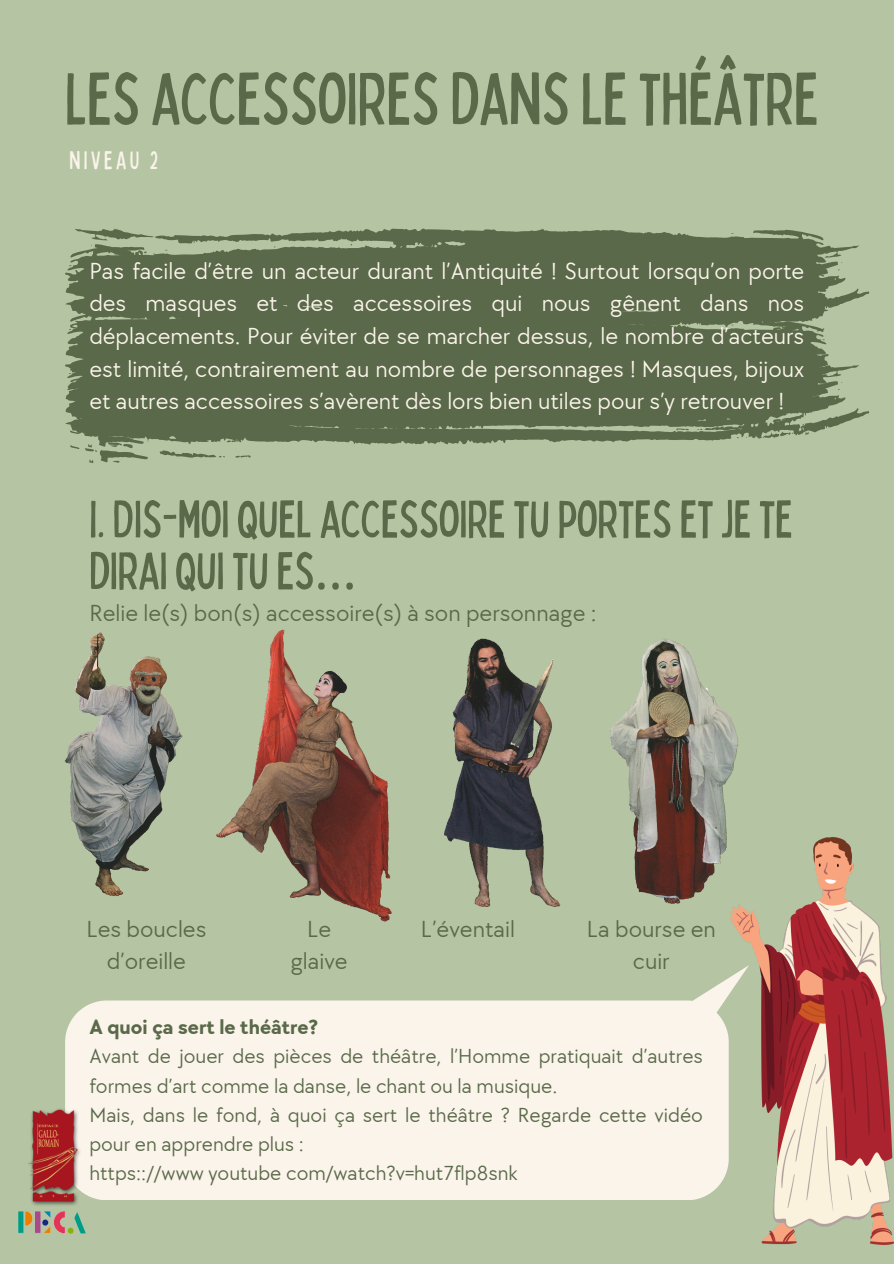
<style>
.page{position:relative;width:894px;height:1264px;background:#fff}
.page>*{position:absolute;margin:0;border:0;box-sizing:border-box;transform-origin:0 0}
.t1{font:condensed 73.5px "Bobby Jones";color:#596949}
.t2{font:condensed 52.5px/51.8px "Bobby Jones";color:#596949}
.t3{font:condensed 25.5px "Bobby Jones";letter-spacing:.125em;color:#fbf4ea}
.t4{font:24px/32.7px "TT Chocolates";color:#fbf4ea;text-align:justify}
.t5{font:24px/32.7px "TT Chocolates";color:#596949;text-align:center}
.t6{font:21px/29.2px "TT Chocolates";color:#596949}
.t7{font:700 21px "TT Chocolates";color:#596949}
.s1{font-family:"Noto Sans Gurmukhi";font-stretch:normal}
</style>
<div class="page">
<div style="left:0;top:0;width:893px;height:1263px;background:#b5c5a4"></div>
<svg style="left:694px;top:981px;width:30px;height:19px"></svg>
<div style="left:65px;top:1000px;width:659px;height:200px;background:#fbf4ea"></div>
<img style="left:724px;top:837px;width:169px;height:408px">
<svg style="left:65px;top:365px;width:804px;height:98px;fill:#596949"></svg>
<svg style="left:75px;top:228px;width:749px;height:17px;fill:#596949"></svg>
<div style="left:65px;top:343px;width:763px;height:60px;background:#596949"></div>
<svg style="left:65px;top:245px;width:804px;height:98px;background:#617151"></svg>
<img style="left:19px;top:1211px;width:66px;height:22px">
<img style="left:27px;top:1096px;width:55px;height:110px">
<img style="left:64px;top:632px;width:119px;height:264px">
<img style="left:216px;top:629px;width:176px;height:293px">
<img style="left:444px;top:638px;width:117px;height:269px">
<img style="left:610px;top:638px;width:143px;height:278px">
<h3 class="t1" style="left:65px;top:51px;width:754px">LES ACCESSOIRESDANSLETHÉÂTRE</h3>
<p class="t3" style="left:70px;top:143px;width:90px">NIVEAU 2</p>
<p class="t4" style="left:89px;top:255px;width:716px">Pas facile d’être un acteur durant l’Antiquité ! Surtout lorsqu’on porte des masques et des accessoires qui nous gênent dans nos déplacements. Pour éviter de se marcher dessus, le nombre d’acteurs est limité, contrairement au nombre de personnages ! Masques, bijoux et autres accessoires s’avèrent dès lors bien utiles pour s’y retrouver !</p>
<p class="t2" style="left:89px;top:491px;width:704px">I. DIS-MOIQUEL ACCESSOIRETUPORTESETJETE<br>DIRAIQUITUES<span class="s1">…</span></p>
<p class="t5" style="left:89px;top:597px;width:508px">Relie le(s) bon(s) accessoire(s) à son personnage :</p>
<p class="t5" style="left:86px;top:913px;width:121px">Les boucles d’oreille</p>
<p class="t5" style="left:290px;top:913px;width:59px">Le glaive</p>
<h4 class="t5" style="left:421px;top:913px;width:95px">L’éventail</h4>
<h4 class="t5" style="left:586px;top:913px;width:130px">La bourse en cuir</h4>
<p class="t7" style="left:89px;top:1015px;width:230px">A quoi ça sert le théâtre?</p>
<p class="t6" style="left:89px;top:1042px;width:615px">Avant de jouer des pièces de théâtre, l’Homme pratiquait d’autres formes d’art comme la danse, le chant ou la musique.</p>
<p class="t6" style="left:89px;top:1100px;width:615px">Mais, dans le fond, à quoi ça sert le théâtre ? Regarde cette vidéo pour en apprendre plus :</p>
<h4 class="t6" style="left:89px;top:1159px;width:430px">https:://www youtube com/watch?v=hut7flp8snk</h4>
</div>
